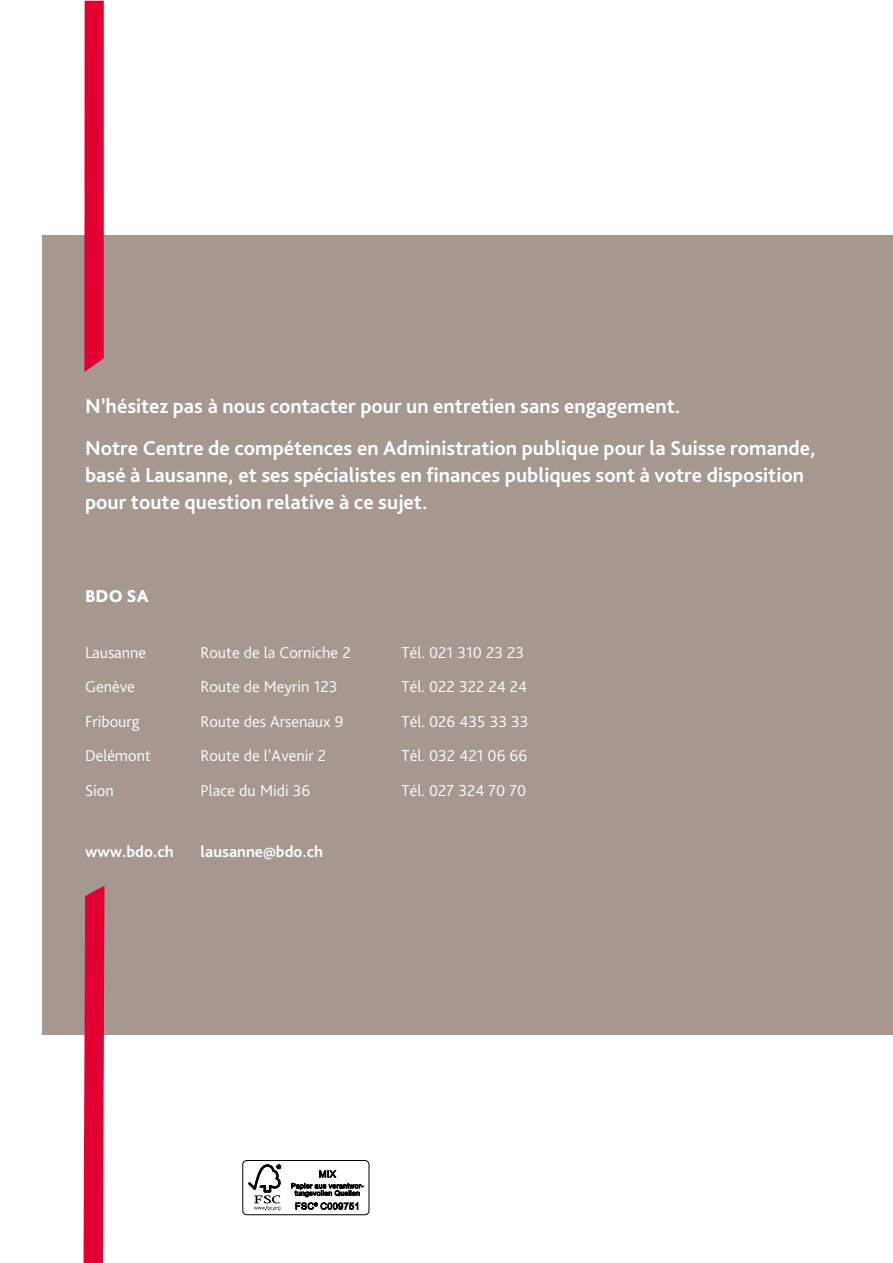
<style>
.page{position:relative;width:893px;height:1263px;background:#fff}
.page>*{position:absolute;margin:0;border:0;box-sizing:border-box;transform-origin:0 0}
.t1{font:700 21px/42px "Bliss Pro";color:#fff}
.t2{font:800 18px "Bliss Pro";color:#fff}
.t3{font:300 16.5px "Bliss Pro";color:#fff}
.t4{font:700 16.5px "Bliss Pro";color:#fff}
</style>
<div class="page">
<div style="left:43px;top:235px;width:850px;height:799px;background:#a59891"></div>
<svg style="left:84px;top:1px;width:20px;height:371px;background:#e00a37"></svg>
<svg style="left:84px;top:885px;width:21px;height:378px;background:#e0133e"></svg>
<div style="left:242px;top:1160px;width:127px;height:55px;border:1px solid #000;border-radius:4px"></div>
<svg style="left:248px;top:1164px;width:33px;height:46px"></svg>
<svg style="left:291px;top:1170px;width:72px;height:40px"></svg>
<p class="t1" style="left:85px;top:385px;width:732px">N’hésitez pas à nous contacter pour un entretien sans engagement.<br>Notre Centre de compétences en Administration publique pour la Suisse romande,</p>
<p class="t1" style="left:85px;top:461px;width:720px;line-height:27px">basé à Lausanne, et ses spécialistes en finances publiques sont à votre disposition pour toute question relative à ce sujet.</p>
<p class="t2" style="left:85px;top:585px;width:54px">BDO SA</p>
<p class="t3" style="left:85px;top:642px;width:94px">Lausanne R</p>
<p class="t3" style="left:209px;top:642px;width:172px">oute de la Corniche 2 T</p>
<p class="t3" style="left:410px;top:642px;width:116px">él. 021 310 23 23</p>
<p class="t3" style="left:85px;top:677px;width:88px">Genève R</p>
<p class="t3" style="left:209px;top:677px;width:166px">oute de Meyrin 123 T</p>
<p class="t3" style="left:410px;top:677px;width:119px">él. 022 322 24 24</p>
<p class="t3" style="left:85px;top:711px;width:91px">Fribourg R</p>
<p class="t3" style="left:209px;top:711px;width:169px">oute des Arsenaux 9 T</p>
<p class="t3" style="left:410px;top:711px;width:120px">él. 026 435 33 33</p>
<p class="t3" style="left:85px;top:746px;width:96px">Delémont R</p>
<p class="t3" style="left:209px;top:746px;width:160px">oute de l’Avenir 2 T</p>
<p class="t3" style="left:410px;top:746px;width:119px">él. 032 421 06 66</p>
<p class="t3" style="left:85px;top:780px;width:30px">Sion</p>
<p class="t3" style="left:201px;top:780px;width:111px">Place du Midi 36</p>
<p class="t3" style="left:402px;top:780px;width:126px">Tél. 027 324 70 70</p>
<p class="t4" style="left:85px;top:842px;width:90px">www.bdo.ch</p>
<p class="t4" style="left:201px;top:842px;width:124px">lausanne@bdo.ch</p>
</div>
